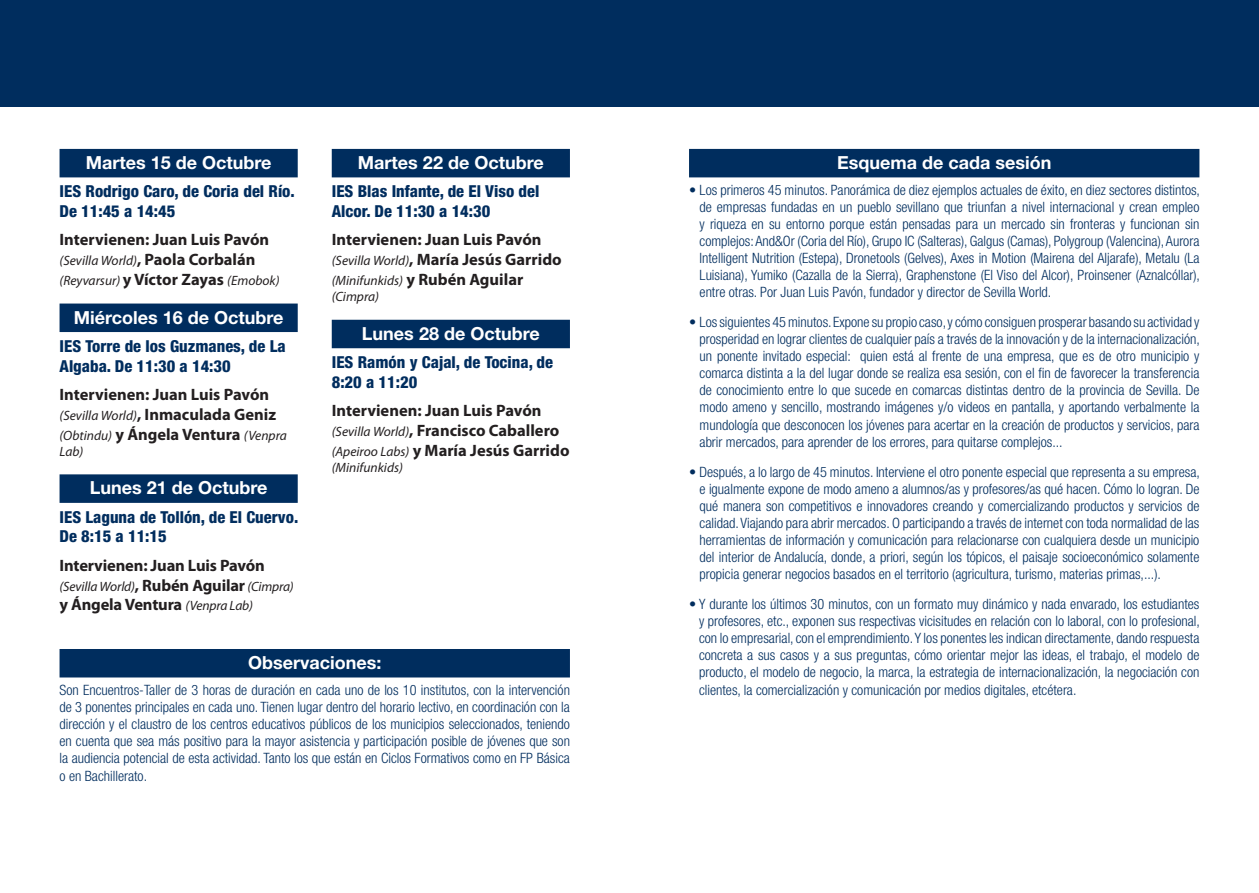
<style>
.page{position:relative;width:1259px;height:893px;background:#fff}
.page>*{position:absolute;margin:0;border:0;box-sizing:border-box;transform-origin:0 0}
.t1{font:700 18px "Helvetica Neue LT Std";color:#fff}
.t2{font:700 16.5px/19.8px "Myriad Pro";color:#231f20}
.t3{font:800 condensed 16.5px/19.8px "Helvetica Neue LT Std";color:#002d5e}
.t4{font:300 condensed 14.25px/17.1px "Helvetica Neue LT Std";color:#002d5e;text-align:justify}
.t5{font:italic 13.5px/16.2px "Myriad Pro";color:#231f20}
.s1{font-weight:700;font-style:normal;font-size:16.5px}
.s2{font-weight:400;font-style:italic;font-size:13.5px}
</style>
<div class="page">
<div style="left:0;top:0;width:629px;height:106px;background:#002d5e"></div>
<div style="left:629px;top:0;width:630px;height:106px;background:#002d5e"></div>
<div style="left:60px;top:149px;width:238px;height:28px;background:#002d5e"></div>
<div style="left:60px;top:304px;width:238px;height:28px;background:#002d5e"></div>
<div style="left:60px;top:474px;width:238px;height:29px;background:#002d5e"></div>
<div style="left:332px;top:149px;width:238px;height:28px;background:#002d5e"></div>
<div style="left:332px;top:320px;width:238px;height:28px;background:#002d5e"></div>
<div style="left:689px;top:149px;width:510px;height:28px;background:#002d5e"></div>
<div style="left:60px;top:649px;width:510px;height:28px;background:#002d5e"></div>
<p class="t1" style="left:86px;top:151px;width:187px">Martes 15 de Octubre</p>
<p class="t3" style="left:60px;top:181px;width:237px">IES Rodrigo Caro, de Coria del Río.<br>De 11:45 a 14:45</p>
<p class="t2" style="left:60px;top:229px;width:211px">Intervienen: Juan Luis Pavón</p>
<p class="t5" style="left:60px;top:250px;width:221px;line-height:19.8px">(Sevilla World)<span class="s1">, Paola Corbalán </span>(Reyvarsur) <span class="s1">y Víctor Zayas</span> (Emobok)</p>
<p class="t1" style="left:74px;top:306px;width:211px">Miércoles 16 de Octubre</p>
<p class="t3" style="left:60px;top:336px;width:227px">IES Torre de los Guzmanes, de La<br>Algaba. De 11:30 a 14:30</p>
<p class="t2" style="left:60px;top:384px;width:218px">Intervienen: Juan Luis Pavón <span class="s2">(Sevilla World)</span>, Inmaculada Geniz</p>
<p class="t5" style="left:60px;top:427px;width:229px">(Obtindu) <span class="s1">y Ángela Ventura</span> (Venpra<br>Lab)</p>
<p class="t1" style="left:90px;top:477px;width:179px">Lunes 21 de Octubre</p>
<p class="t3" style="left:60px;top:507px;width:240px">IES Laguna de Tollón, de El Cuervo.<br>De 8:15 a 11:15</p>
<p class="t2" style="left:60px;top:555px;width:207px">Intervienen: Juan Luis Pavón</p>
<p class="t5" style="left:60px;top:578px;width:236px">(Sevilla World)<span class="s1">, Rubén Aguilar</span> (Cimpra)</p>
<p class="t2" style="left:60px;top:594px;width:195px">y Ángela Ventura <span class="s2">(Venpra Lab)</span></p>
<p class="t1" style="left:358px;top:151px;width:187px">Martes 22 de Octubre</p>
<p class="t3" style="left:332px;top:181px;width:209px">IES Blas Infante, de El Viso del<br>Alcor. De 11:30 a 14:30</p>
<p class="t2" style="left:332px;top:229px;width:231px">Intervienen: Juan Luis Pavón <span class="s2">(Sevilla World)</span>, María Jesús Garrido</p>
<p class="t5" style="left:332px;top:272px;width:193px">(Minifunkids) <span class="s1">y Rubén Aguilar </span>(Cimpra)</p>
<p class="t1" style="left:362px;top:322px;width:179px">Lunes 28 de Octubre</p>
<p class="t3" style="left:332px;top:352px;width:223px">IES Ramón y Cajal, de Tocina, de<br>8:20 a 11:20</p>
<p class="t2" style="left:332px;top:400px;width:239px">Intervienen: Juan Luis Pavón <span class="s2">(Sevilla World)</span>, Francisco Caballero <span class="s2">(Apeiroo Labs)</span> y María Jesús Garrido</p>
<p class="t5" style="left:332px;top:459px;width:73px">(Minifunkids)</p>
<p class="t1" style="left:248px;top:651px;width:135px">Observaciones:</p>
<p class="t4" style="left:60px;top:681px;width:512px">Son Encuentros-Taller de 3 horas de duración en cada uno de los 10 institutos, con la intervención de 3 ponentes principales en cada uno. Tienen lugar dentro del horario lectivo, en coordinación con la dirección y el claustro de los centros educativos públicos de los municipios seleccionados, teniendo en cuenta que sea más positivo para la mayor asistencia y participación posible de jóvenes que son la audiencia potencial de esta actividad. Tanto los que están en Ciclos Formativos como en FP Básica o en Bachillerato.</p>
<p class="t1" style="left:837px;top:151px;width:216px">Esquema de cada sesión</p>
<p class="t4" style="left:699px;top:181px;width:502px;text-indent:-11px">• Los primeros 45 minutos. Panorámica de diez ejemplos actuales de éxito, en diez sectores distintos, de empresas fundadas en un pueblo sevillano que triunfan a nivel internacional y crean empleo y riqueza en su entorno porque están pensadas para un mercado sin fronteras y funcionan sin complejos: And&amp;Or (Coria del Río), Grupo IC (Salteras), Galgus (Camas), Polygroup (Valencina), Aurora Intelligent Nutrition (Estepa), Dronetools (Gelves), Axes in Motion (Mairena del Aljarafe), Metalu (La Luisiana), Yumiko (Cazalla de la Sierra), Graphenstone (El Viso del Alcor), Proinsener (Aznalcóllar), entre otras. Por Juan Luis Pavón, fundador y director de Sevilla World.</p>
<p class="t4" style="left:699px;top:313px;width:502px;text-indent:-11px">• Los siguientes 45 minutos. Expone su propio caso, y cómo consiguen prosperar basando su actividad y prosperidad en lograr clientes de cualquier país a través de la innovación y de la internacionalización, un ponente invitado especial: quien está al frente de una empresa, que es de otro municipio y comarca distinta a la del lugar donde se realiza esa sesión, con el fin de favorecer la transferencia de conocimiento entre lo que sucede en comarcas distintas dentro de la provincia de Sevilla. De modo ameno y sencillo, mostrando imágenes y/o videos en pantalla, y aportando verbalmente la mundología que desconocen los jóvenes para acertar en la creación de productos y servicios, para abrir mercados, para aprender de los errores, para quitarse complejos...</p>
<p class="t4" style="left:699px;top:463px;width:502px;text-indent:-11px">• Después, a lo largo de 45 minutos. Interviene el otro ponente especial que representa a su empresa, e igualmente expone de modo ameno a alumnos/as y profesores/as qué hacen. Cómo lo logran. De qué manera son competitivos e innovadores creando y comercializando productos y servicios de calidad. Viajando para abrir mercados. O participando a través de internet con toda normalidad de las herramientas de información y comunicación para relacionarse con cualquiera desde un municipio del interior de Andalucía, donde, a priori, según los tópicos, el paisaje socioeconómico solamente propicia generar negocios basados en el territorio (agricultura, turismo, materias primas,...).</p>
<p class="t4" style="left:699px;top:595px;width:502px;text-indent:-10px">• Y durante los últimos 30 minutos, con un formato muy dinámico y nada envarado, los estudiantes y profesores, etc., exponen sus respectivas vicisitudes en relación con lo laboral, con lo profesional, con lo empresarial, con el emprendimiento. Y los ponentes les indican directamente, dando respuesta concreta a sus casos y a sus preguntas, cómo orientar mejor las ideas, el trabajo, el modelo de producto, el modelo de negocio, la marca, la estrategia de internacionalización, la negociación con clientes, la comercialización y comunicación por medios digitales, etcétera.</p>
</div>
